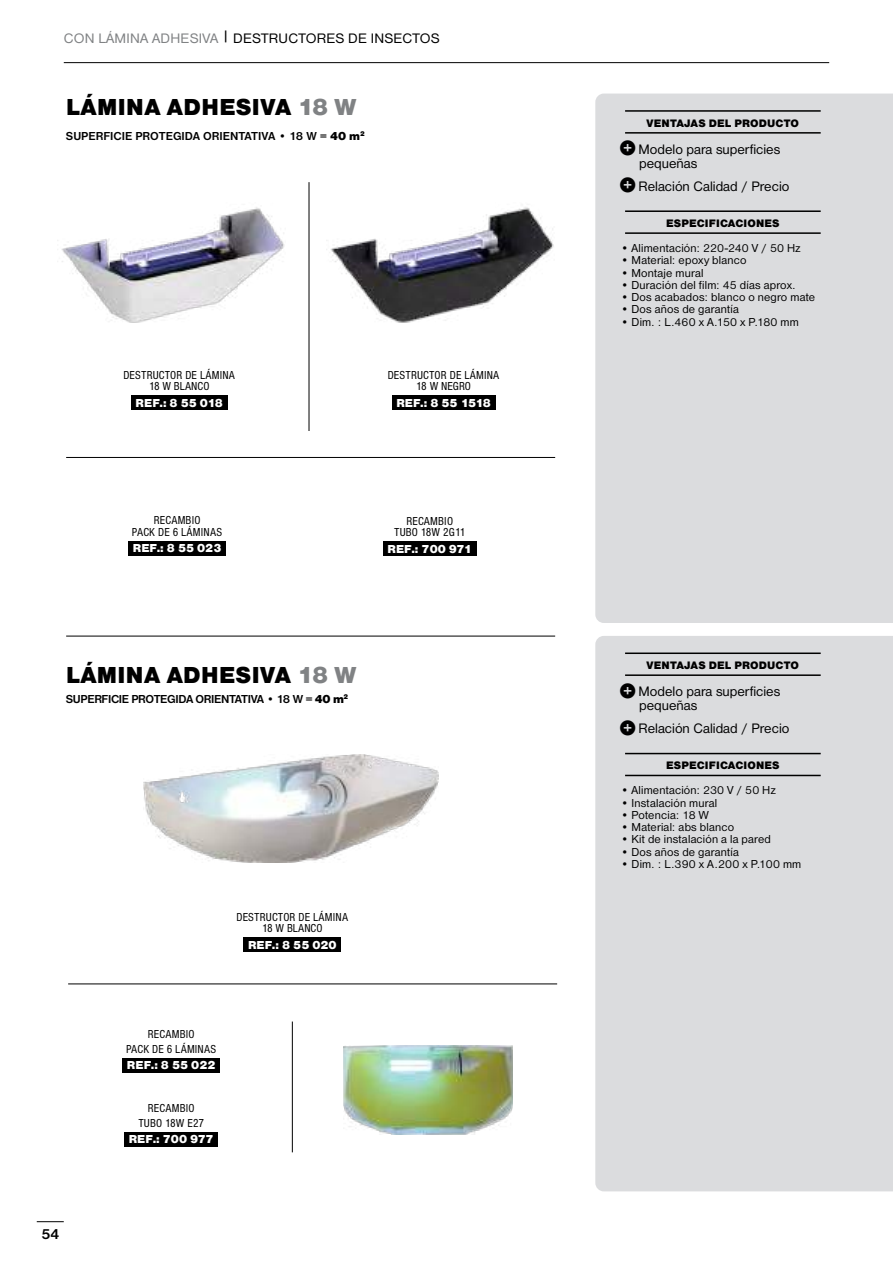
<style>
.page{position:relative;width:893px;height:1263px;background:#fff}
.page>*{position:absolute;margin:0;border:0;box-sizing:border-box;transform-origin:0 0}
.t1{font:24px "Nimbus Sans DOT Blac";letter-spacing:.015em;color:#000}
.t2{font:700 15px "Nimbus Sans DOT";color:#000}
.t3{font:14.25px/14.2px "Nimbus Sans DOT";color:#000}
.t4{font:12px "Nimbus Sans DOT";letter-spacing:.015em;color:#000}
.t5{font:condensed 12px/11.4px "Nimbus Sans DOT";letter-spacing:.015em;color:#000;text-align:center}
.t6{font:12px "Nimbus Sans DOT Blac";color:#fff}
.t7{font:700 12px "Nimbus Sans DOT";color:#000}
.t8{font:700 12px "Nimbus Sans DOT";letter-spacing:-.03em;color:#000}
.t9{font:12px "Nimbus Sans DOT Blac";letter-spacing:-.025em;color:#fff}
.t10{font:11.25px "Nimbus Sans DOT Blac";letter-spacing:.015em;color:#000}
.s1{color:#808284}
.s2{font-family:"Nimbus Sans DOT Blac";font-weight:400}
.s3{font-family:"Pictos Loste";font-size:15px}
</style>
<div class="page">
<hr style="left:66px;top:636px;width:489px;height:1px;background:#000">
<img style="left:57px;top:207px;width:228px;height:116px">
<img style="left:330px;top:207px;width:224px;height:116px">
<hr style="left:309px;top:182px;width:1px;height:249px;background:#000">
<div style="left:131px;top:395px;width:96px;height:15px;background:#000"></div>
<div style="left:392px;top:395px;width:103px;height:15px;background:#000"></div>
<hr style="left:66px;top:457px;width:489px;height:1px;background:#000">
<div style="left:128px;top:541px;width:98px;height:15px;background:#000"></div>
<div style="left:383px;top:541px;width:93px;height:15px;background:#000"></div>
<img style="left:143px;top:754px;width:296px;height:108px">
<img style="left:343px;top:1045px;width:170px;height:89px">
<div style="left:244px;top:937px;width:97px;height:15px;background:#000"></div>
<div style="left:123px;top:1058px;width:97px;height:15px;background:#000"></div>
<hr style="left:68px;top:984px;width:489px;height:1px;background:#000">
<div style="left:124px;top:1132px;width:94px;height:15px;background:#000"></div>
<hr style="left:292px;top:1021px;width:1px;height:131px;background:#000">
<div style="left:595px;top:94px;width:298px;height:529px;background:#dbdcde"></div>
<hr style="left:625px;top:110px;width:196px;height:2px;background:#000">
<hr style="left:625px;top:132px;width:196px;height:2px;background:#000">
<hr style="left:625px;top:210px;width:196px;height:2px;background:#000">
<hr style="left:625px;top:232px;width:196px;height:2px;background:#000">
<div style="left:595px;top:636px;width:298px;height:555px;background:#dbdcde"></div>
<hr style="left:625px;top:652px;width:196px;height:2px;background:#000">
<hr style="left:625px;top:674px;width:196px;height:2px;background:#000">
<hr style="left:625px;top:753px;width:196px;height:1px;background:#000">
<hr style="left:625px;top:775px;width:196px;height:1px;background:#000">
<svg style="left:37px;top:1221px;width:27px;height:1px"></svg>
<hr style="left:64px;top:62px;width:765px;height:1px;background:#000">
<p class="t3" style="left:64px;top:32px;width:377px"><span class="s1">CON LÁMINA ADHESIVA</span> | DESTRUCTORES DE INSECTOS</p>
<h1 class="t1" style="left:66px;top:93px;width:292px">LÁMINA ADHESIVA <span class="s1">18 W</span></h1>
<p class="t7" style="left:66px;top:129px;width:300px">SUPERFICIE PROTEGIDA ORIENTATIVA • 18 W = <span class="s2">40 m</span><sup>2</sup></p>
<p class="t5" style="left:123px;top:369px;width:113px">DESTRUCTOR DE LÁMINA<br>18 W BLANCO</p>
<p class="t6" style="left:136px;top:396px;width:89px">REF.: 8 55 018</p>
<p class="t5" style="left:388px;top:369px;width:113px">DESTRUCTOR DE LÁMINA<br>18 W NEGRO</p>
<p class="t9" style="left:396px;top:396px;width:96px">REF.: 8 55 1518</p>
<p class="t5" style="left:132px;top:515px;width:92px">RECAMBIO<br>PACK DE 6 LÁMINAS</p>
<p class="t6" style="left:133px;top:541px;width:90px">REF.: 8 55 023</p>
<p class="t5" style="left:394px;top:515px;width:73px">RECAMBIO<br>TUBO 18W 2G11</p>
<p class="t6" style="left:387px;top:541px;width:86px">REF.: 700 971</p>
<h1 class="t1" style="left:66px;top:661px;width:292px">LÁMINA ADHESIVA <span class="s1">18 W</span></h1>
<p class="t8" style="left:66px;top:692px;width:284px">SUPERFICIE PROTEGIDA ORIENTATIVA • 18 W = <span class="s2">40 m</span><sup>2</sup></p>
<p class="t2" style="left:41px;top:1226px;width:20px">54</p>
<p class="t5" style="left:236px;top:911px;width:113px">DESTRUCTOR DE LÁMINA<br>18 W BLANCO</p>
<p class="t6" style="left:248px;top:938px;width:90px">REF.: 8 55 020</p>
<p class="t5" style="left:126px;top:1027px;width:92px;line-height:14.4px">RECAMBIO<br>PACK DE 6 LÁMINAS</p>
<p class="t6" style="left:127px;top:1058px;width:90px">REF.: 8 55 022</p>
<p class="t5" style="left:138px;top:1101px;width:67px;line-height:14.4px">RECAMBIO<br>TUBO 18W E27</p>
<p class="t6" style="left:129px;top:1132px;width:86px">REF.: 700 977</p>
<p class="t10" style="left:647px;top:116px;width:154px">VENTAJAS DEL PRODUCTO</p>
<p class="t3" style="left:639px;top:142px;width:143px;text-indent:-18px"><span class="s3">R</span> Modelo para superficies pequeñas</p>
<p class="t3" style="left:621px;top:179px;width:170px"><span class="s3">R</span> Relación Calidad / Precio</p>
<p class="t10" style="left:666px;top:217px;width:115px">ESPECIFICACIONES</p>
<p class="t4" style="left:621px;top:241px;width:181px">• Alimentación: 220-240 V / 50 Hz</p>
<p class="t4" style="left:621px;top:254px;width:127px">• Material: epoxy blanco</p>
<p class="t4" style="left:621px;top:266px;width:84px">• Montaje mural</p>
<p class="t4" style="left:621px;top:278px;width:176px">• Duración del film: 45 días aprox.</p>
<p class="t4" style="left:621px;top:290px;width:196px">• Dos acabados: blanco o negro mate</p>
<p class="t4" style="left:621px;top:303px;width:120px">• Dos años de garantía</p>
<p class="t4" style="left:621px;top:315px;width:180px">• Dim. : L.460 x A.150 x P.180 mm</p>
<p class="t10" style="left:647px;top:659px;width:154px">VENTAJAS DEL PRODUCTO</p>
<p class="t3" style="left:639px;top:684px;width:143px;text-indent:-18px"><span class="s3">R</span> Modelo para superficies pequeñas</p>
<p class="t3" style="left:621px;top:721px;width:170px"><span class="s3">R</span> Relación Calidad / Precio</p>
<p class="t10" style="left:666px;top:759px;width:115px">ESPECIFICACIONES</p>
<p class="t4" style="left:621px;top:783px;width:156px">• Alimentación: 230 V / 50 Hz</p>
<p class="t4" style="left:621px;top:796px;width:98px">• Instalación mural</p>
<p class="t4" style="left:621px;top:808px;width:89px">• Potencia: 18 W</p>
<p class="t4" style="left:621px;top:820px;width:115px">• Material: abs blanco</p>
<p class="t4" style="left:621px;top:833px;width:152px">• Kit de instalación a la pared</p>
<p class="t4" style="left:621px;top:845px;width:120px">• Dos años de garantía</p>
<p class="t4" style="left:621px;top:857px;width:182px">• Dim. : L.390 x A.200 x P.100 mm</p>
</div>
